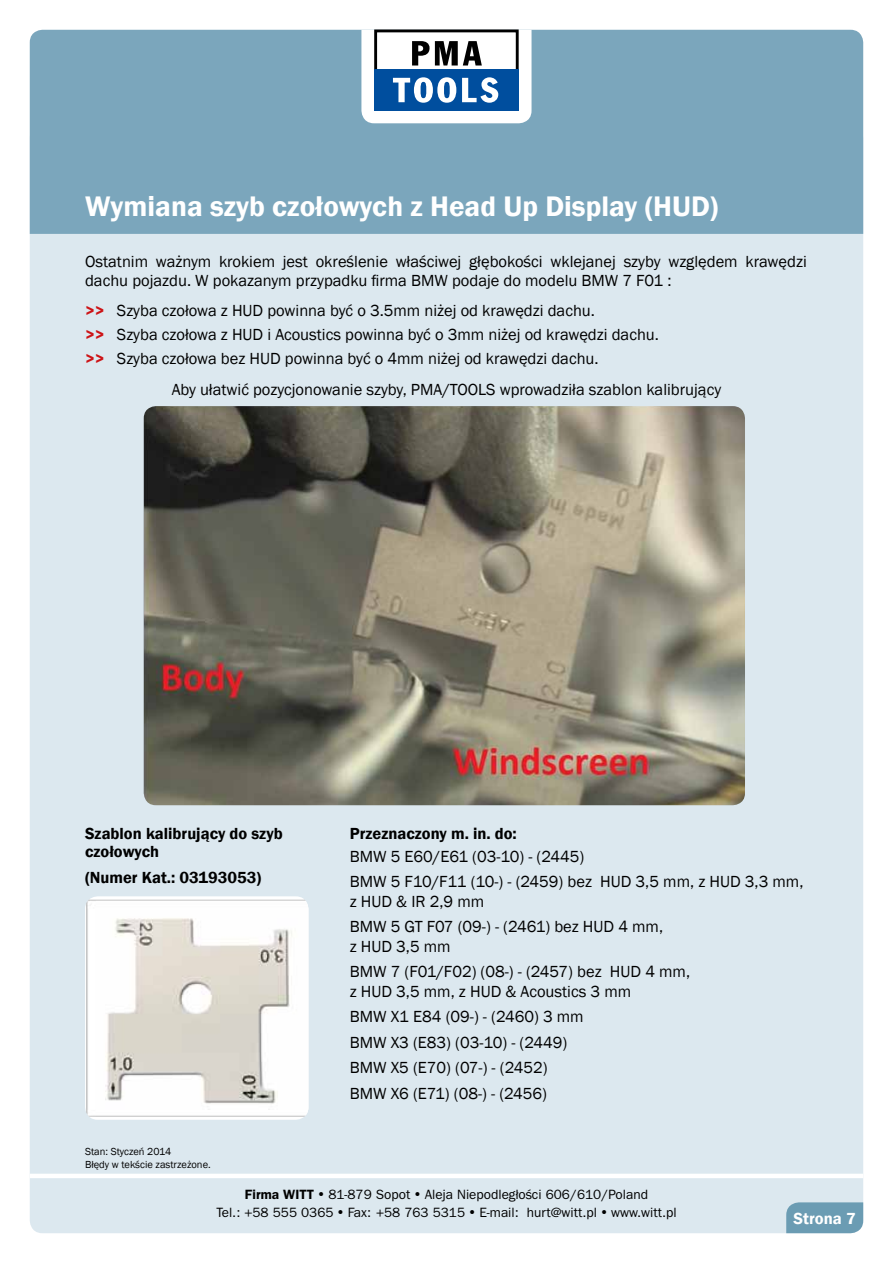
<style>
.page{position:relative;width:893px;height:1263px;background:#fff}
.page>*{position:absolute;margin:0;border:0;box-sizing:border-box;transform-origin:0 0}
.t1{font:600 29.1px "Franklin Gothic";color:#fff}
.t2{font:16.5px/25.5px "Franklin Gothic";color:#000}
.t3{font:600 16.5px "Franklin Gothic";color:#000}
.t4{font:600 16.5px "Franklin Gothic";color:#fff}
.t5{font:13.5px/18px "ITC Franklin Gothic Std";color:#000;text-align:center}
.t6{font:10.5px/13.5px "Franklin Gothic";color:#000}
.s1{font-weight:600;color:#cd1316}
.s2{font-weight:600}
.s3{font-family:"Franklin Gothic"}
</style>
<div class="page">
<div style="left:30px;top:125px;width:833px;height:1108px;background:#dce8ef;border-radius:13px"></div>
<div style="left:30px;top:30px;width:833px;height:204px;background:#7ba6bc"></div>
<svg style="left:361px;top:30px;width:170px;height:93px"></svg>
<div style="left:786px;top:1202px;width:77px;height:31px;background:#6b9cb3"></div>
<hr style="left:30px;top:1174px;width:833px;height:4px;background:#fff">
<img style="left:144px;top:406px;width:601px;height:399px">
<div style="left:85px;top:896px;width:223px;height:224px;background:#fff;border-radius:13px"></div>
<img style="left:86px;top:899px;width:222px;height:218px">
<h1 class="t1" style="left:85px;top:188px;width:635px">Wymiana szyb czołowych z Head Up Display (HUD)</h1>
<p class="t2" style="left:85px;top:252px;width:723px;line-height:19.5px">Ostatnim ważnym krokiem jest określenie właściwej głębokości wklejanej szyby względem krawędzi dachu pojazdu. W pokazanym przypadku firma BMW podaje do modelu BMW 7 F01 :</p>
<p class="t2" style="left:85px;top:299px;width:575px;line-height:24px"><span class="s1">&gt;&gt;</span> Szyba czołowa z HUD powinna być o 3.5mm niżej od krawędzi dachu.<br><span class="s1">&gt;&gt;</span> Szyba czołowa z HUD i Acoustics powinna być o 3mm niżej od krawędzi dachu. <span class="s1">&gt;&gt;</span> Szyba czołowa bez HUD powinna być o 4mm niżej od krawędzi dachu.</p>
<p class="t2" style="left:172px;top:377px;width:551px">Aby ułatwić pozycjonowanie szyby, PMA/TOOLS wprowadziła szablon kalibrujący</p>
<p class="t3" style="left:85px;top:823px;width:199px">Szablon kalibrujący do szyb</p>
<p class="t3" style="left:85px;top:867px;width:178px">(Numer Kat.: 03193053)</p>
<p class="t3" style="left:85px;top:841px;width:76px">czołowych</p>
<p class="t6" style="left:85px;top:1144px;width:127px">Stan: Styczeń 2014<br>Błędy w tekście zastrzeżone.</p>
<p class="t3" style="left:350px;top:823px;width:169px">Przeznaczony m. in. do:</p>
<p class="t2" style="left:350px;top:844px;width:455px">BMW 5 E60/E61 (03-10) - (2445)<br>BMW 5 F10/F11 (10-) - (2459) bez HUD 3,5 mm, z HUD 3,3 mm,</p>
<p class="t2" style="left:350px;top:889px;width:315px">z HUD &amp; IR 2,9 mm<br>BMW 5 GT F07 (09-) - (2461) bez HUD 4 mm,</p>
<p class="t2" style="left:350px;top:934px;width:342px">z HUD 3,5 mm<br>BMW 7 (F01/F02) (08-) - (2457) bez HUD 4 mm,</p>
<p class="t2" style="left:350px;top:979px;width:283px">z HUD 3,5 mm, z HUD &amp; Acoustics 3 mm<br>BMW X1 E84 (09-) - (2460) 3 mm<br>BMW X3 (E83) (03-10) - (2449)<br>BMW X5 (E70) (07-) - (2452)<br>BMW X6 (E71) (08-) - (2456)</p>
<p class="t5" style="left:216px;top:1185px;width:462px"><span class="s2">Firma WITT</span> • 81-879 Sopot • Aleja Niepodległo<span class="s3">ś</span>ci 606/610/Poland<br>Tel.: +58 555 0365 • Fax: +58 763 5315 • E-mail: hurt@witt.pl • www.witt.pl</p>
<p class="t4" style="left:794px;top:1208px;width:64px">Strona 7</p>
</div>
